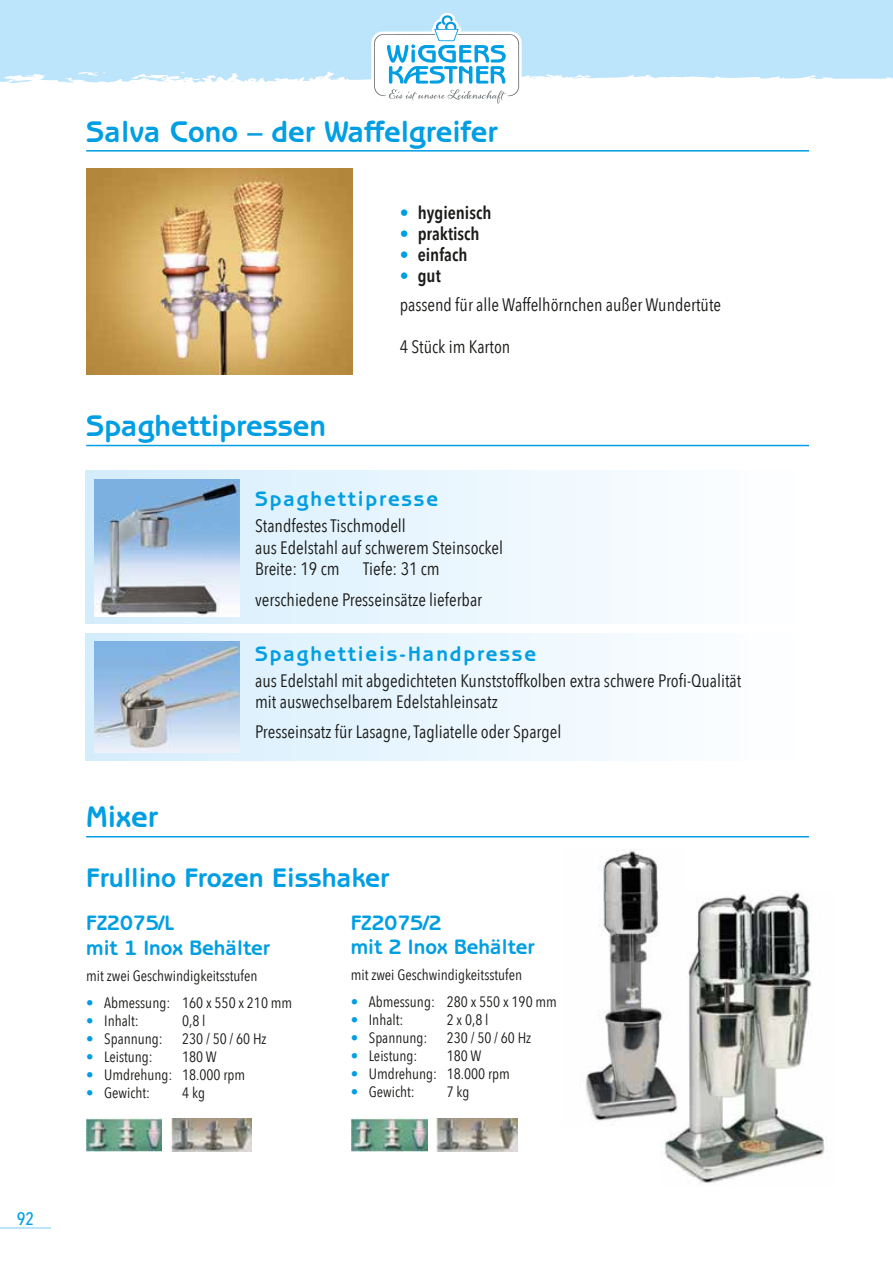
<style>
.page{position:relative;width:893px;height:1263px;background:#fff}
.page>*{position:absolute;margin:0;border:0;box-sizing:border-box;transform-origin:0 0}
.t1{font:700 30px "Benguiat Gothic Std";color:#009ee3}
.t2{font:700 27px "Benguiat Gothic Std";color:#009ee3}
.t3{font:700 21px/24px "Benguiat Gothic Std";color:#009ee3}
.t4{font:700 21px "Benguiat Gothic Std";letter-spacing:.09em;color:#009ee3}
.t5{font:18px/21.6px "Avenir Next Condensed";color:#1a1a18}
.t6{font:600 18px "Avenir Next Condensed";color:#1a1a18}
.t7{font:500 18px "Avenir Next Condensed";color:#009ee3}
.t8{font:15px "Avenir Next Condensed";color:#1a1a18}
.s1{font-weight:400;color:#009ee3}
.s2{color:#009ee3}
.s3{font-weight:600;color:#009ee3}
.s4{font-weight:600}
</style>
<div class="page">
<div style="left:0;top:0;width:892px;height:83px;background:#bce4fa"></div>
<svg style="left:371px;top:13px;width:151px;height:91px"></svg>
<svg style="left:892px;top:0;width:1px;height:79px"></svg>
<hr style="left:0;top:1227px;width:51px;height:1px;background:#bce4fa">
<hr style="left:86px;top:836px;width:723px;height:1px;background:#009ee3">
<img style="left:585px;top:849px;width:76px;height:272px">
<hr style="left:86px;top:445px;width:723px;height:1px;background:#009ee3">
<div style="left:85px;top:633px;width:723px;height:128px;background:linear-gradient(to right,#d4edfc,#fff)"></div>
<div style="left:85px;top:471px;width:723px;height:153px;background:linear-gradient(to right,#cbe7f9,#fff)"></div>
<img style="left:95px;top:641px;width:144px;height:111px">
<img style="left:95px;top:480px;width:144px;height:136px">
<img style="left:86px;top:1118px;width:76px;height:34px">
<img style="left:171px;top:1118px;width:80px;height:34px">
<img style="left:352px;top:1118px;width:76px;height:34px">
<img style="left:436px;top:1118px;width:81px;height:34px">
<img style="left:663px;top:892px;width:162px;height:291px">
<img style="left:660px;top:890px;width:25px;height:236px">
<hr style="left:86px;top:150px;width:723px;height:2px;background:#009ee3">
<img style="left:86px;top:168px;width:266px;height:206px">
<p class="t7" style="left:17px;top:1207px;width:19px">92</p>
<h1 class="t1" style="left:86px;top:114px;width:413px">Salva Cono – der Waffelgreifer</h1>
<h1 class="t1" style="left:86px;top:408px;width:242px">Spaghettipressen</h1>
<p class="t6" style="left:400px;top:197px;width:93px"><span class="s1">•</span> hygienisch</p>
<p class="t6" style="left:400px;top:218px;width:81px"><span class="s2">•</span> praktisch</p>
<p class="t6" style="left:400px;top:239px;width:69px"><span class="s2">•</span> einfach</p>
<p class="t5" style="left:400px;top:260px;width:323px;line-height:29.5px"><span class="s3">•</span> <span class="s4">gut<br></span>passend für alle Waffelhörnchen außer Wundertüte</p>
<p class="t5" style="left:400px;top:335px;width:112px">4 Stück im Karton</p>
<p class="t4" style="left:255px;top:487px;width:184px">Spaghettipresse</p>
<p class="t5" style="left:255px;top:514px;width:250px">Standfestes Tischmodell<br>aus Edelstahl auf schwerem Steinsockel<br>Breite: 19 cm</p>
<p class="t5" style="left:255px;top:553px;width:229px;line-height:30.2px;text-indent:108px">Tiefe: 31 cm verschiedene Presseinsätze lieferbar</p>
<h1 class="t1" style="left:86px;top:800px;width:73px">Mixer</h1>
<p class="t4" style="left:255px;top:641px;width:282px">Spaghettieis-Handpresse</p>
<p class="t5" style="left:255px;top:669px;width:488px">aus Edelstahl mit abgedichteten Kunststoffkolben extra schwere Profi-Qualität mit auswechselbarem Edelstahleinsatz</p>
<p class="t5" style="left:255px;top:720px;width:308px">Presseinsatz für Lasagne, Tagliatelle oder Spargel</p>
<h2 class="t2" style="left:86px;top:862px;width:305px">Frullino Frozen Eisshaker</h2>
<p class="t3" style="left:86px;top:910px;width:185px;line-height:25.2px">FZ2075/L<br>mit 1 Inox Behälter</p>
<p class="t8" style="left:86px;top:963px;width:173px">mit zwei Geschwindigkeitsstufen</p>
<p class="t8" style="left:86px;top:990px;width:208px"><span class="s2">•</span> Abmessung: 160 x 550 x 210 mm</p>
<p class="t8" style="left:86px;top:1008px;width:54px"><span class="s2">•</span> Inhalt:</p>
<p class="t8" style="left:182px;top:1008px;width:25px">0,8 l</p>
<p class="t8" style="left:86px;top:1026px;width:78px"><span class="s2">•</span> Spannung:</p>
<p class="t8" style="left:182px;top:1026px;width:86px">230 / 50 / 60 Hz</p>
<p class="t8" style="left:86px;top:1044px;width:68px"><span class="s2">•</span> Leistung:</p>
<p class="t8" style="left:182px;top:1044px;width:36px">180 W</p>
<p class="t8" style="left:86px;top:1062px;width:161px"><span class="s2">•</span> Umdrehung: 18.000 rpm</p>
<p class="t8" style="left:86px;top:1080px;width:65px"><span class="s2">•</span> Gewicht:</p>
<p class="t8" style="left:182px;top:1080px;width:24px">4 kg</p>
<p class="t3" style="left:351px;top:910px;width:185px">FZ2075/2<br>mit 2 Inox Behälter</p>
<p class="t8" style="left:351px;top:962px;width:173px">mit zwei Geschwindigkeitsstufen</p>
<p class="t8" style="left:351px;top:988px;width:208px"><span class="s2">•</span> Abmessung: 280 x 550 x 190 mm</p>
<p class="t8" style="left:351px;top:1006px;width:54px"><span class="s2">•</span> Inhalt:</p>
<p class="t8" style="left:447px;top:1006px;width:43px">2 x 0,8 l</p>
<p class="t8" style="left:351px;top:1024px;width:78px"><span class="s2">•</span> Spannung:</p>
<p class="t8" style="left:447px;top:1024px;width:86px">230 / 50 / 60 Hz</p>
<p class="t8" style="left:351px;top:1042px;width:68px"><span class="s2">•</span> Leistung:</p>
<p class="t8" style="left:447px;top:1042px;width:36px">180 W</p>
<p class="t8" style="left:351px;top:1060px;width:161px"><span class="s2">•</span> Umdrehung: 18.000 rpm</p>
<p class="t8" style="left:351px;top:1078px;width:65px"><span class="s2">•</span> Gewicht:</p>
<p class="t8" style="left:447px;top:1078px;width:24px">7 kg</p>
</div>
